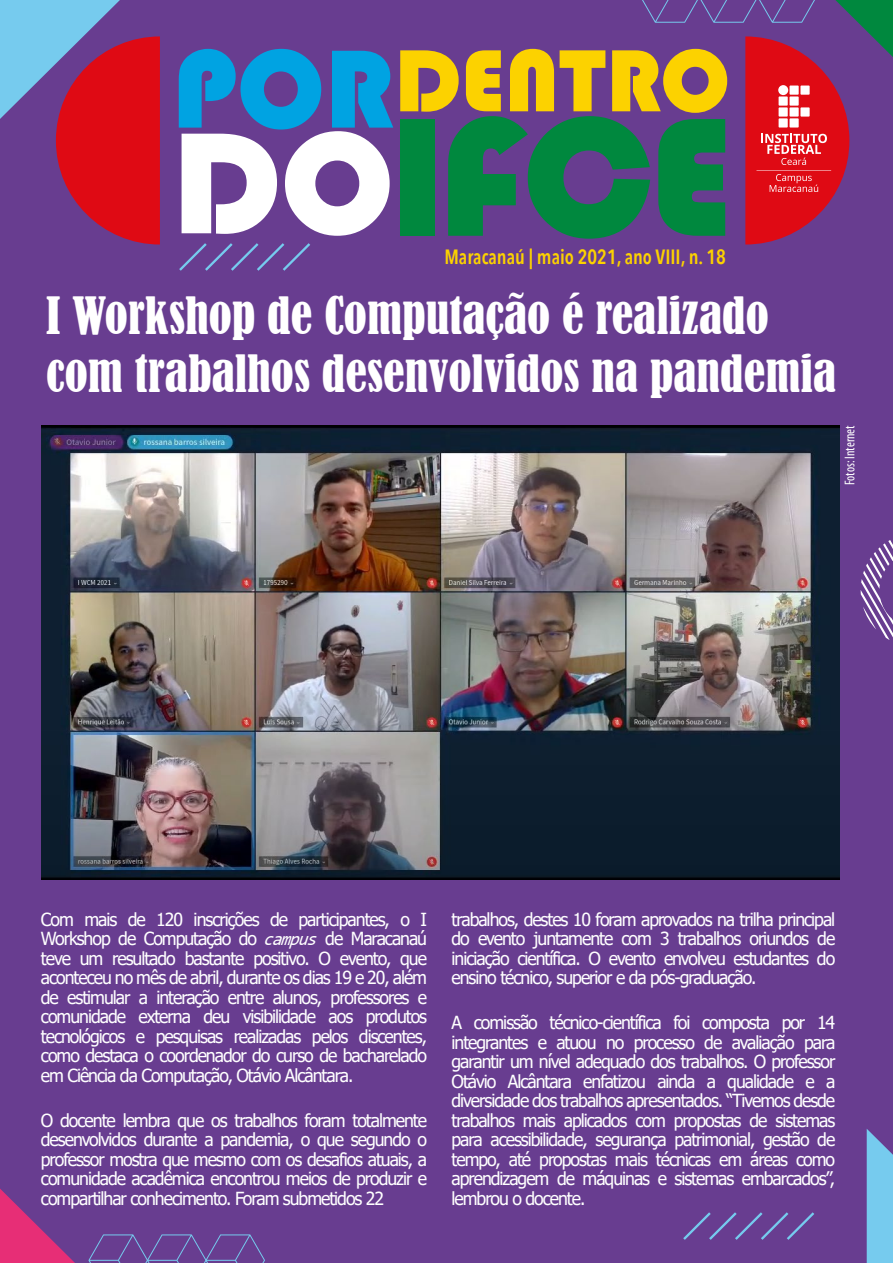
<style>
.page{position:relative;width:893px;height:1263px;background:#683d90}
.page>*{position:absolute;margin:0;border:0;box-sizing:border-box;transform-origin:0 0}
.t1{font:condensed 48.15px/57.9px "Bernard";color:#fff}
.t2{font:600 20.7px "Avenir Next Condensed";color:#fcd200;scale:.94 1}
.t3{font:18px/19.5px "Tahoma";letter-spacing:-.06em;color:#fff;text-align:justify}
.t4{font:condensed 14.25px "Myriad Pro";color:#fff;scale:.94 1}
.s1{font-style:italic}
</style>
<div class="page">
<svg style="left:867px;top:1129px;width:26px;height:134px;background:#74bde4"></svg>
<svg style="left:0;top:1188px;width:75px;height:75px"></svg>
<svg style="left:179px;top:49px;width:214px;height:187px"></svg>
<svg style="left:0;top:0;width:160px;height:245px"></svg>
<svg style="left:179px;top:243px;width:131px;height:28px"></svg>
<svg style="left:683px;top:1212px;width:131px;height:28px"></svg>
<svg style="left:88px;top:1234px;width:177px;height:29px"></svg>
<svg style="left:861px;top:540px;width:32px;height:100px"></svg>
<img style="left:42px;top:425px;width:798px;height:454px">
<svg style="left:400px;top:0;width:493px;height:245px"></svg>
<p class="t2" style="left:444px;top:244px;width:301px">Maracanaú | maio 2021, ano VIII, n. 18</p>
<h1 class="t1" style="left:46px;top:287px;width:792px">I Workshop de Computação é realizado com trabalhos desenvolvidos na pandemia</h1>
<p class="t4" style="left:841px;top:485px;width:65px;rotate:-90deg">Fotos: Internet</p>
<p class="t3" style="left:41px;top:910px;width:388px">Com mais de 120 inscrições de participantes, o I Workshop de Computação do <span class="s1">campus</span> de Maracanaú teve um resultado bastante positivo. O evento, que aconteceu no mês de abril, durante os dias 19 e 20, além de estimular a interação entre alunos, professores e comunidade externa deu visibilidade aos produtos tecnológicos e pesquisas realizadas pelos discentes, como destaca o coordenador do curso de bacharelado em Ciência da Computação, Otávio Alcântara.</p>
<p class="t3" style="left:41px;top:1111px;width:388px">O docente lembra que os trabalhos foram totalmente desenvolvidos durante a pandemia, o que segundo o professor mostra que mesmo com os desafios atuais, a comunidade acadêmica encontrou meios de produzir e compartilhar conhecimento. Foram submetidos 22</p>
<p class="t3" style="left:452px;top:910px;width:385px">trabalhos, destes 10 foram aprovados na trilha principal do evento juntamente com 3 trabalhos oriundos de iniciação científica. O evento envolveu estudantes do ensino técnico, superior e da pós-graduação.</p>
<p class="t3" style="left:452px;top:1014px;width:385px">A comissão técnico-científica foi composta por 14 integrantes e atuou no processo de avaliação para garantir um nível adequado dos trabalhos. O professor Otávio Alcântara enfatizou ainda a qualidade e a diversidade dos trabalhos apresentados. “Tivemos desde trabalhos mais aplicados com propostas de sistemas para acessibilidade, segurança patrimonial, gestão de tempo, até propostas mais técnicas em áreas como aprendizagem de máquinas e sistemas embarcados”, lembrou o docente.</p>
</div>
